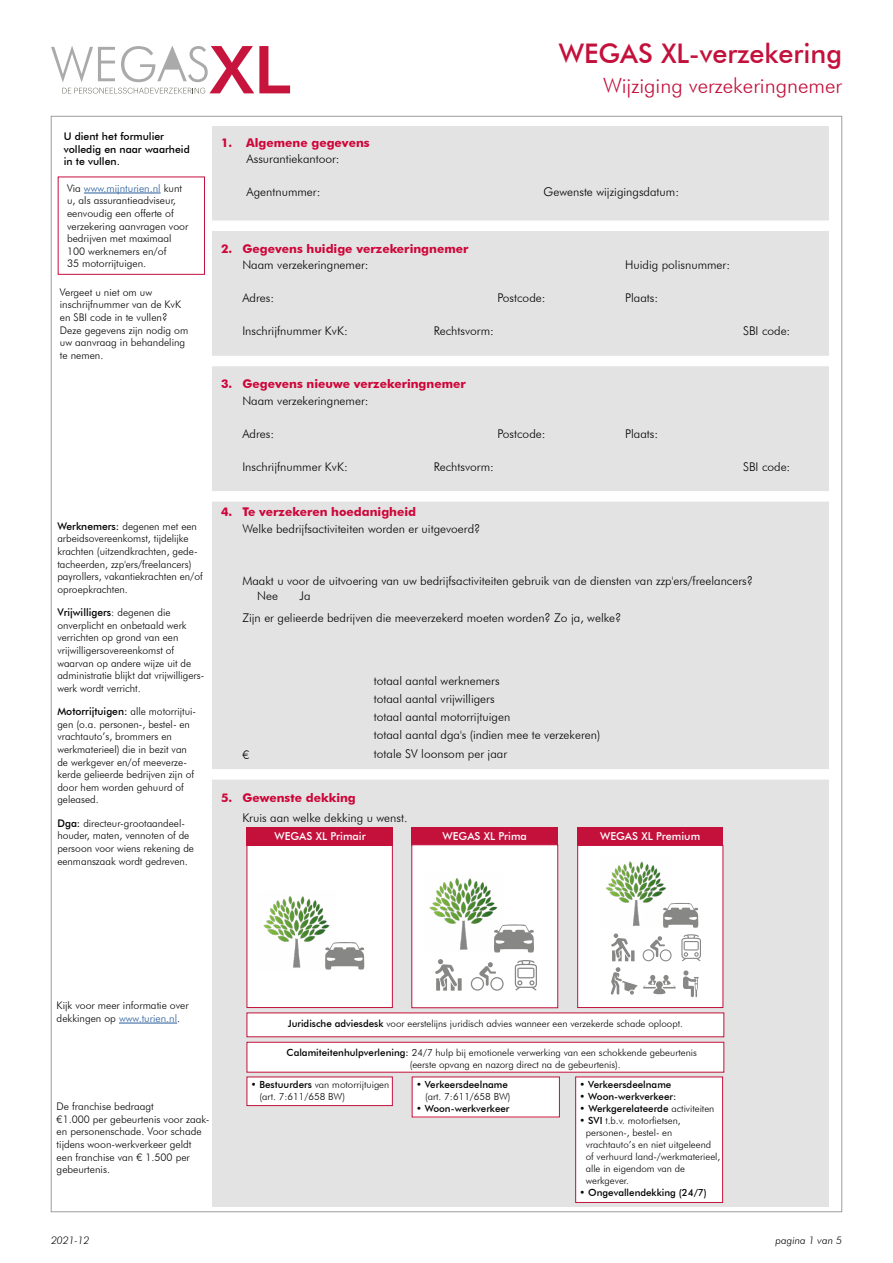
<style>
.page{position:relative;width:893px;height:1263px;background:#fff}
.page>*{position:absolute;margin:0;border:0;box-sizing:border-box;transform-origin:0 0}
.t1{font:500 27px "Futura BT";color:#c3113c}
.t2{font:300 21px "Futura BT";color:#c3113c}
.t3{font:300 12px/18px "Futura BT";color:#000}
.t4{font:700 12px "Futura BT";color:#ce0538}
.t5{font:500 10.95px "Futura BT";color:#fff}
.t6{font:300 10.5px/12.6px "Futura BT";color:#000}
.t7{font:500 10.5px/12.6px "Futura BT";color:#000}
.t8{font:italic 300 10.5px "Futura BT";color:#000}
.t9{font:300 9.9px/12px "Futura BT";color:#000}
.t10{font:500 9.9px "Futura BT";color:#000}
.s1{color:#275b9b}
.s2{font-weight:500}
.s3{font-weight:300}
</style>
<div class="page">
<svg style="left:51px;top:46px;width:239px;height:48px"></svg>
<div style="left:213px;top:127px;width:616px;height:1080px;background:#e3e3e3"></div>
<div style="left:208px;top:220px;width:630px;height:11px;background:#fff"></div>
<div style="left:208px;top:356px;width:630px;height:10px;background:#fff"></div>
<div style="left:208px;top:491px;width:630px;height:11px;background:#fff"></div>
<div style="left:208px;top:769px;width:630px;height:10px;background:#fff"></div>
<div style="left:247px;top:845px;width:146px;height:163px;background:#fff;border:1px solid #c3113c"></div>
<div style="left:247px;top:1077px;width:145px;height:28px;background:#fff"></div>
<div style="left:247px;top:1077px;width:146px;height:29px;border:1px solid #c3113c"></div>
<div style="left:412px;top:1077px;width:147px;height:40px;background:#fff"></div>
<div style="left:576px;top:1077px;width:147px;height:125px;background:#fff"></div>
<div style="left:575px;top:1077px;width:148px;height:126px;border:1px solid #c3113c"></div>
<div style="left:247px;top:827px;width:146px;height:18px;background:#c3113c"></div>
<div style="left:577px;top:827px;width:146px;height:18px;background:#c3113c"></div>
<div style="left:411px;top:827px;width:147px;height:18px;background:#c3113c"></div>
<div style="left:411px;top:844px;width:147px;height:164px;background:#fff;border:1px solid #c3113c"></div>
<div style="left:247px;top:1013px;width:477px;height:24px;background:#fff"></div>
<div style="left:577px;top:845px;width:146px;height:163px;background:#fff;border:1px solid #c3113c"></div>
<svg style="left:337px;top:942px;width:28px;height:27px"></svg>
<img style="left:263px;top:896px;width:74px;height:74px">
<svg style="left:471px;top:962px;width:33px;height:29px"></svg>
<svg style="left:515px;top:960px;width:22px;height:30px"></svg>
<svg style="left:435px;top:959px;width:27px;height:31px"></svg>
<svg style="left:504px;top:924px;width:30px;height:28px"></svg>
<hr style="left:515px;top:930px;width:10px;height:4px;background:#878786;border-radius:2px">
<img style="left:429px;top:878px;width:75px;height:75px">
<svg style="left:683px;top:970px;width:16px;height:27px"></svg>
<svg style="left:611px;top:967px;width:26px;height:28px"></svg>
<svg style="left:643px;top:975px;width:33px;height:20px"></svg>
<svg style="left:643px;top:936px;width:29px;height:25px"></svg>
<svg style="left:681px;top:934px;width:20px;height:27px"></svg>
<svg style="left:611px;top:933px;width:23px;height:28px"></svg>
<svg style="left:672px;top:903px;width:27px;height:25px"></svg>
<img style="left:606px;top:861px;width:66px;height:67px">
<div style="left:247px;top:1042px;width:477px;height:30px;background:#fff"></div>
<div style="left:247px;top:1042px;width:477px;height:30px;border:1px solid #c3113c"></div>
<hr style="left:119px;top:1023px;width:58px;height:1px;background:#275b9b">
<hr style="left:84px;top:193px;width:77px;height:1px;background:#275b9b">
<div style="left:58px;top:177px;width:147px;height:98px;border:1px solid #c40e3c"></div>
<p class="t7" style="left:64px;top:130px;width:128px">U dient het formulier volledig en naar waarheid in te vullen.</p>
<p class="t6" style="left:67px;top:182px;width:123px">Via <span class="s1">www.mijnturien.nl</span> kunt u, als assurantieadviseur, eenvoudig een offerte of verzekering aanvragen voor bedrijven met maximaal<br>100 werknemers en/of<br>35 motorrijtuigen.</p>
<p class="t6" style="left:60px;top:286px;width:130px">Vergeet u niet om uw inschrijfnummer van de KvK en SBI code in te vullen?<br>Deze gegevens zijn nodig om uw aanvraag in behandeling te nemen.</p>
<p class="t6" style="left:57px;top:520px;width:147px"><span class="s2">Werknemers:</span> degenen met een arbeidsovereenkomst, tijdelijke krachten (uitzendkrachten, gede&shy;tacheerden, zzp'ers/freelancers) payrollers, vakantiekrachten en/of oproepkrachten.</p>
<p class="t6" style="left:57px;top:606px;width:149px"><span class="s2">Vrijwilligers</span>: degenen die onverplicht en onbetaald werk verrichten op grond van een vrijwilligersovereenkomst of waarvan op andere wijze uit de administratie blijkt dat vrijwilligers&shy;werk wordt verricht.</p>
<p class="t6" style="left:57px;top:705px;width:140px"><span class="s2">Motorrijtuigen:</span> alle motorrijtui&shy;gen (o.a. personen-, bestel- en vrachtauto’s, brommers en werkmaterieel) die in bezit van de werkgever en/of meeverze&shy;kerde gelieerde bedrijven zijn of door hem worden gehuurd of geleased.</p>
<p class="t6" style="left:57px;top:817px;width:138px"><span class="s2">Dga:</span> directeur-grootaandeel&shy;houder, maten, vennoten of de persoon voor wiens rekening de eenmanszaak wordt gedreven.</p>
<h1 class="t1" style="left:559px;top:37px;width:285px">WEGAS XL-verzekering</h1>
<h2 class="t2" style="left:603px;top:73px;width:240px">Wijziging verzekeringnemer</h2>
<p class="t4" style="left:221px;top:135px;width:150px">1. Algemene gegevens</p>
<p class="t3" style="left:247px;top:150px;width:94px">Assurantiekantoor:</p>
<p class="t3" style="left:247px;top:183px;width:75px">Agentnummer:</p>
<p class="t3" style="left:544px;top:183px;width:137px">Gewenste wijzigingsdatum:</p>
<p class="t4" style="left:221px;top:241px;width:249px">2. Gegevens huidige verzekeringnemer</p>
<p class="t3" style="left:242px;top:256px;width:128px">Naam verzekeringnemer:</p>
<p class="t3" style="left:625px;top:256px;width:106px">Huidig polisnummer:</p>
<p class="t3" style="left:242px;top:289px;width:33px">Adres:</p>
<p class="t3" style="left:498px;top:289px;width:49px">Postcode:</p>
<p class="t3" style="left:625px;top:289px;width:35px">Plaats:</p>
<p class="t3" style="left:242px;top:322px;width:107px">Inschrijfnummer KvK:</p>
<p class="t3" style="left:434px;top:322px;width:62px">Rechtsvorm:</p>
<p class="t3" style="left:743px;top:322px;width:49px">SBI code:</p>
<p class="t4" style="left:221px;top:377px;width:246px">3. Gegevens nieuwe verzekeringnemer</p>
<p class="t3" style="left:242px;top:391px;width:128px">Naam verzekeringnemer:</p>
<p class="t3" style="left:242px;top:424px;width:33px">Adres:</p>
<p class="t3" style="left:498px;top:424px;width:49px">Postcode:</p>
<p class="t3" style="left:625px;top:424px;width:35px">Plaats:</p>
<p class="t3" style="left:242px;top:457px;width:107px">Inschrijfnummer KvK:</p>
<p class="t3" style="left:434px;top:457px;width:62px">Rechtsvorm:</p>
<p class="t3" style="left:743px;top:457px;width:49px">SBI code:</p>
<p class="t4" style="left:221px;top:504px;width:196px">4. Te verzekeren hoedanigheid</p>
<p class="t3" style="left:242px;top:519px;width:239px">Welke bedrijfsactiviteiten worden er uitgevoerd?</p>
<p class="t3" style="left:257px;top:573px;width:497px;line-height:15px;text-indent:-15px">Maakt u voor de uitvoering van uw bedrijfsactiviteiten gebruik van de diensten van zzp'ers/freelancers?<br>Nee</p>
<p class="t3" style="left:242px;top:585px;width:380px;line-height:21.9px;text-indent:57px">Ja<br>Zijn er gelieerde bedrijven die meeverzekerd moeten worden? Zo ja, welke?</p>
<p class="t3" style="left:374px;top:671px;width:228px">totaal aantal werknemers<br>totaal aantal vrijwilligers<br>totaal aantal motorrijtuigen<br>totaal aantal dga's (indien mee te verzekeren)</p>
<p class="t3" style="left:242px;top:746px;width:8px">€</p>
<p class="t3" style="left:374px;top:744px;width:135px">totale SV loonsom per jaar</p>
<p class="t4" style="left:221px;top:790px;width:136px">5. Gewenste dekking</p>
<p class="t3" style="left:242px;top:808px;width:167px">Kruis aan welke dekking u wenst.</p>
<p class="t5" style="left:274px;top:830px;width:93px">WEGAS XL Primair</p>
<p class="t5" style="left:443px;top:830px;width:86px">WEGAS XL Prima</p>
<p class="t5" style="left:600px;top:830px;width:102px">WEGAS XL Premium</p>
<p class="t6" style="left:57px;top:999px;width:134px">Kijk voor meer informatie over dekkingen op <span class="s1">www.turien.nl</span>.</p>
<p class="t6" style="left:57px;top:1100px;width:154px">De franchise bedraagt<br>€1.000 per gebeurtenis voor zaak&shy;en personenschade. Voor schade tijdens woon-werkverkeer geldt een franchise van € 1.500 per gebeurtenis.</p>
<p class="t9" style="left:288px;top:1017px;width:397px"><span class="s2">Juridische adviesdesk</span> voor eerstelijns juridisch advies wanneer een verzekerde schade oploopt.</p>
<p class="t9" style="left:410px;top:1046px;width:289px;text-indent:-123px"><span class="s2">Calamiteitenhulpverlening:</span> 24/7 hulp bij emotionele verwerking van een schokkende gebeurtenis (eerste opvang en nazorg direct na de gebeurtenis).</p>
<p class="t9" style="left:260px;top:1078px;width:131px;text-indent:-9px">• <span class="s2">Bestuurders</span> van motorrijtuigen (art. 7:611/658 BW)</p>
<p class="t9" style="left:416px;top:1078px;width:96px;text-align:right">• <span class="s2">Verkeersdeelname </span>(art. 7:611/658 BW)</p>
<p class="t10" style="left:416px;top:1102px;width:95px"><span class="s3">•</span> Woon-werkverkeer</p>
<p class="t10" style="left:580px;top:1078px;width:93px"><span class="s3">•</span> Verkeersdeelname</p>
<p class="t10" style="left:580px;top:1090px;width:98px"><span class="s3">•</span> Woon-werkverkeer:</p>
<p class="t10" style="left:580px;top:1102px;width:136px">• Werkgerelateerde <span class="s3">activiteiten</span></p>
<p class="t9" style="left:586px;top:1114px;width:136px;text-indent:-6px">• <span class="s2">SVI</span> t.b.v. motorfietsen, personen-, bestel- en vrachtauto’s en niet uitgeleend of verhuurd land-/werkmaterieel, alle in eigendom van de werkgever.</p>
<p class="t10" style="left:580px;top:1186px;width:129px"><span class="s3">•</span> Ongevallendekking (24/7)</p>
<p class="t8" style="left:51px;top:1234px;width:40px">2021-12</p>
<p class="t8" style="left:775px;top:1234px;width:68px">pagina 1 van 5</p>
</div>
